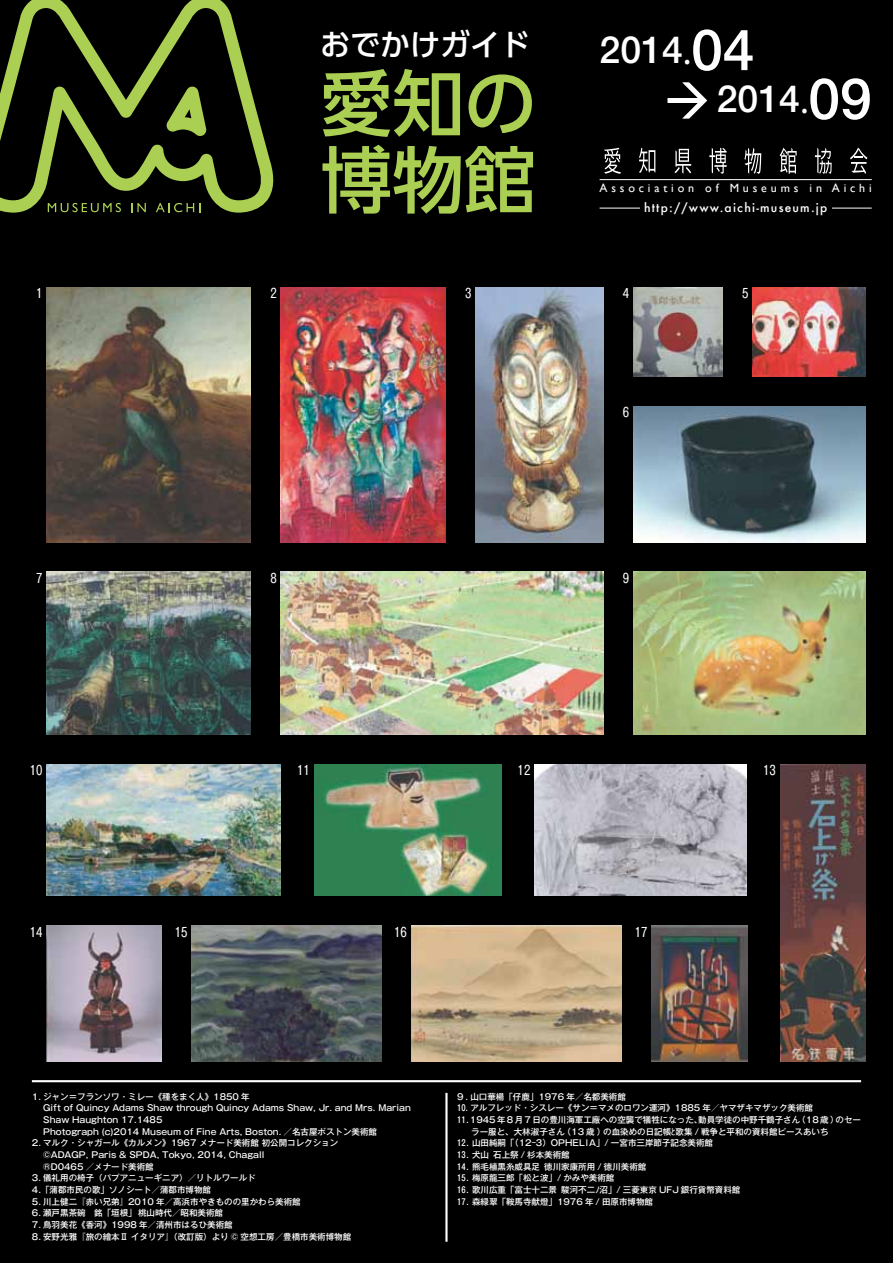
<style>
.page{position:relative;width:893px;height:1263px;background:#000}
.page>*{position:absolute;margin:0;border:0;box-sizing:border-box;transform-origin:0 0}
.t1{font:500 72px/76.5px "UD Shin Go Pro";color:#aacf52}
.t2{font:500 37.5px/48.9px "Helvetica Neue LT";color:#fff}
.t3{font:500 30px "UD Shin Go Pro";color:#fff}
.t4{font:12.75px "Gothic MB101 Pr 5";color:#fff}
.t5{font:12px "Gill Sans";letter-spacing:.32em;color:#fff}
.t6{font:500 12px "Futura";letter-spacing:.1em;color:#fff}
.t7{font:500 8.55px/11.7px "Gothic MB101 Pr 5";color:#fff}
.s1{font-family:"Koz Go Pro";font-weight:400}
.s2{font-size:57px}
</style>
<div class="page">
<svg style="left:0;top:0;width:274px;height:213px"></svg>
<svg style="left:604px;top:148px;width:17px;height:26px"></svg>
<svg style="left:674px;top:149px;width:17px;height:25px"></svg>
<svg style="left:709px;top:148px;width:18px;height:26px"></svg>
<svg style="left:744px;top:148px;width:17px;height:26px"></svg>
<svg style="left:780px;top:148px;width:17px;height:26px"></svg>
<svg style="left:815px;top:148px;width:17px;height:26px"></svg>
<svg style="left:850px;top:148px;width:17px;height:26px"></svg>
<svg style="left:639px;top:148px;width:16px;height:25px"></svg>
<hr style="left:600px;top:179px;width:272px;height:1px;background:#fff">
<hr style="left:600px;top:208px;width:272px;height:1px;background:#fff">
<div style="left:640px;top:201px;width:191px;height:12px;background:#000"></div>
<hr style="left:32px;top:1080px;width:829px;height:2px;background:#fff">
<hr style="left:445px;top:1093px;width:3px;height:149px;background:#fff">
<img style="left:47px;top:287px;width:204px;height:255px">
<img style="left:633px;top:406px;width:232px;height:136px">
<img style="left:47px;top:572px;width:204px;height:162px">
<img style="left:281px;top:572px;width:322px;height:162px">
<img style="left:633px;top:572px;width:232px;height:162px">
<img style="left:47px;top:764px;width:233px;height:132px">
<img style="left:47px;top:926px;width:115px;height:136px">
<img style="left:780px;top:764px;width:85px;height:298px">
<img style="left:314px;top:764px;width:187px;height:132px">
<img style="left:411px;top:926px;width:211px;height:136px">
<img style="left:192px;top:926px;width:189px;height:136px">
<img style="left:652px;top:926px;width:96px;height:136px">
<img style="left:535px;top:764px;width:212px;height:132px">
<img style="left:281px;top:287px;width:165px;height:255px">
<img style="left:476px;top:287px;width:127px;height:255px">
<img style="left:633px;top:287px;width:89px;height:89px">
<img style="left:753px;top:287px;width:112px;height:89px">
<svg style="left:667px;top:82px;width:41px;height:37px"></svg>
<h3 class="t3" style="left:320px;top:20px;width:212px">おでかけガイド</h3>
<h1 class="t1" style="left:320px;top:63px;width:217px">愛知の博物館</h1>
<h2 class="t2" style="left:717px;top:25px;width:156px;text-indent:-117px">2014<span class="s1">.</span><span class="s2">04<br></span>2014<span class="s1">.</span><span class="s2">09</span></h2>
<h3 class="t5" style="left:600px;top:181px;width:274px">Association of Museums in Aichi</h3>
<h3 class="t6" style="left:644px;top:199px;width:185px">http://www.aichi-museum.jp</h3>
<h3 class="t4" style="left:36px;top:283px;width:8px">1</h3>
<h3 class="t4" style="left:270px;top:283px;width:8px">2</h3>
<h3 class="t4" style="left:465px;top:283px;width:8px">3</h3>
<h3 class="t4" style="left:623px;top:283px;width:8px">4</h3>
<h3 class="t4" style="left:742px;top:283px;width:8px">5</h3>
<h3 class="t4" style="left:623px;top:402px;width:8px">6</h3>
<h3 class="t4" style="left:36px;top:568px;width:8px">7</h3>
<h3 class="t4" style="left:270px;top:568px;width:8px">8</h3>
<h3 class="t4" style="left:623px;top:568px;width:8px">9</h3>
<h3 class="t4" style="left:30px;top:760px;width:14px">10</h3>
<h3 class="t4" style="left:297px;top:760px;width:14px">11</h3>
<h3 class="t4" style="left:763px;top:760px;width:14px">13</h3>
<h3 class="t4" style="left:518px;top:760px;width:14px">12</h3>
<h3 class="t4" style="left:30px;top:921px;width:14px">14</h3>
<h3 class="t4" style="left:175px;top:921px;width:14px">15</h3>
<h3 class="t4" style="left:394px;top:921px;width:14px">16</h3>
<h3 class="t4" style="left:635px;top:921px;width:14px">17</h3>
<p class="t7" style="left:32px;top:1090px;width:380px">1. ジャン＝フランソワ・ミレー《種をまく人》1850 年　<br>　 Gift of Quincy Adams Shaw through Quincy Adams Shaw, Jr. and Mrs. Marian　 Shaw Haughton 17.1485<br>　 Photograph (c)2014 Museum of Fine Arts, Boston. ／名古屋ボストン美術館</p>
<p class="t7" style="left:32px;top:1136px;width:308px">2. マルク・シャガール《カルメン》1967 メナード美術館 初公開コレクション　 ©ADAGP, Paris &amp; SPDA, Tokyo, 2014, Chagall<br>　 ®D0465 ／メナード美術館</p>
<p class="t7" style="left:32px;top:1171px;width:225px">3. 儀礼用の椅子（パプアニューギニア）／リトルワールド<br>4.「蒲郡市民の歌」ソノシート／蒲郡市博物館</p>
<p class="t7" style="left:32px;top:1195px;width:270px">5. 川上健二『赤い兄弟』2010 年／高浜市やきものの里かわら美術館</p>
<p class="t7" style="left:32px;top:1207px;width:193px">6. 瀬戸黒茶碗　銘「垣根」 桃山時代／昭和美術館</p>
<p class="t7" style="left:32px;top:1218px;width:202px">7. 鳥羽美花《香河》1998 年／清州市はるひ美術館</p>
<p class="t7" style="left:32px;top:1230px;width:321px">8. 安野光雅『旅の繪本Ⅱ イタリア』（改訂版）より © 空想工房／豊橋市美術博物館</p>
<p class="t7" style="left:457px;top:1090px;width:170px">9 . 山口華楊「仔鹿」1976 年／名都美術館</p>
<p class="t7" style="left:457px;top:1101px;width:405px">10. アルフレッド・シスレー《サン＝マメのロワン運河》1885 年／ヤマザキマザック美術館<br>11.1945 年 8 月 7 日の豊川海軍工廠への空襲で犠牲になった、動員学徒の中野千鶴子さん（18 歳）のセー　 ラー服と、大林淑子さん（13 歳）の血染めの日記帳と歌集／戦争と平和の資料館ピースあいち</p>
<p class="t7" style="left:457px;top:1136px;width:257px">12. 山田純嗣「( 12-3) OPHELIA」／一宮市三岸節子記念美術館</p>
<p class="t7" style="left:457px;top:1148px;width:114px">13. 犬山石上祭／杉本美術館</p>
<p class="t7" style="left:457px;top:1160px;width:191px">14. 熊毛植黒糸威具足徳川家康所用／徳川美術館</p>
<p class="t7" style="left:457px;top:1171px;width:159px">15. 梅原龍三郎「松と波」／かみや美術館</p>
<p class="t7" style="left:457px;top:1183px;width:285px">16. 歌川広重「富士十二景駿河不二ノ沼」／三菱東京 UFJ 銀行貨幣資料館</p>
<p class="t7" style="left:457px;top:1195px;width:197px">17. 森緑翠「鞍馬寺献燈」 1976 年／田原市博物館</p>
</div>
